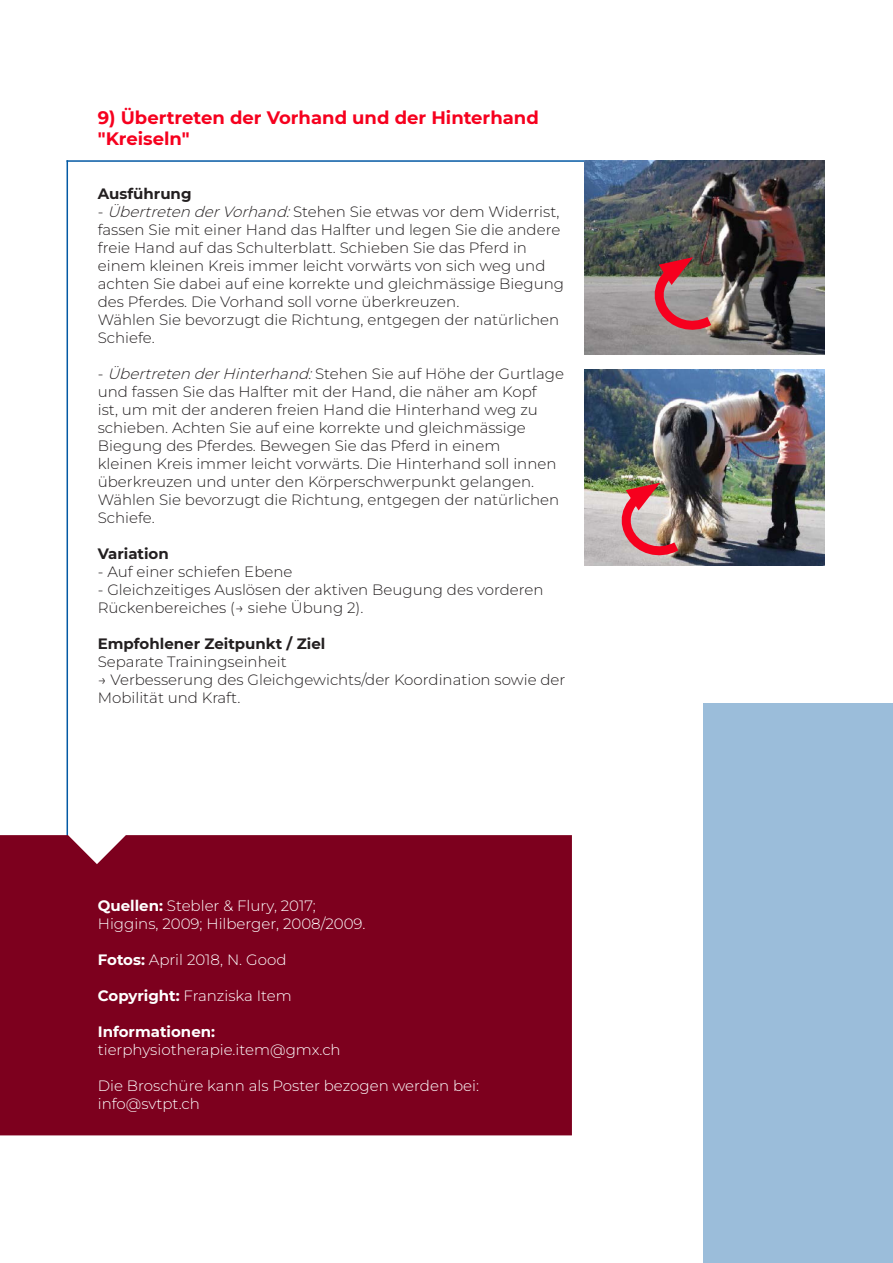
<style>
.page{position:relative;width:893px;height:1263px;background:#fff}
.page>*{position:absolute;margin:0;border:0;box-sizing:border-box;transform-origin:0 0}
.t1{font:700 18px "Montserrat";color:#f6001e}
.t2{font:300 15px/18px "Montserrat";color:#231f20}
.t3{font:300 15px "Montserrat";color:#fff}
.t4{font:700 15px "Montserrat";color:#231f20}
.t5{font:700 15px "Montserrat";color:#fff}
.s1{font-style:italic}
.s2{font-weight:700}
</style>
<div class="page">
<hr style="left:67px;top:160px;width:1px;height:693px;background:#0359a4">
<hr style="left:67px;top:160px;width:521px;height:2px;background:#0359a4">
<img style="left:584px;top:160px;width:241px;height:194px">
<img style="left:584px;top:369px;width:241px;height:196px">
<div style="left:0;top:835px;width:572px;height:300px;background:#7d001e"></div>
<div style="left:703px;top:703px;width:190px;height:560px;background:#9bbdda"></div>
<img style="left:636px;top:255px;width:85px;height:85px">
<img style="left:604px;top:480px;width:84px;height:85px">
<p class="t1" style="left:98px;top:104px;width:443px">9) Übertreten der Vorhand und der Hinterhand</p>
<p class="t1" style="left:98px;top:126px;width:94px">″Kreiseln″</p>
<p class="t4" style="left:98px;top:183px;width:95px">Ausführung</p>
<p class="t2" style="left:98px;top:202px;width:468px">- <span class="s1">Übertreten derVorhand:</span>Stehen Sie etwas vor dem Widerrist, fassen Sie mit einer Hand das Halfter und legen Sie die andere freie Hand auf das Schulterblatt. Schieben Sie das Pferd in einem kleinen Kreis immer leicht vorwärts von sich weg und achten Sie dabei auf eine korrekte und gleichmässige Biegung des Pferdes. Die Vorhand soll vorne überkreuzen.</p>
<p class="t2" style="left:98px;top:310px;width:463px">Wählen Sie bevorzugt die Richtung, entgegen der natürlichen<br>Schiefe.</p>
<p class="t2" style="left:98px;top:364px;width:468px">- <span class="s1">Übertreten derHinterhand:</span>Ste h e n S i e a u f H ö h e d e r G u rt l a g e und fassen Sie das Halfter mit der Hand, die näher am Kopf<br>ist, um mit der anderen freien Hand die Hinterhand weg zu schieben. Achten Sie auf eine korrekte und gleichmässige Biegung des Pferdes. Bewegen Sie das Pferd in einem<br>kleinen Kreis immer leicht vorwärts. Die Hinterhand soll innen überkreuzen und unter den Körperschwerpunkt gelangen.</p>
<p class="t2" style="left:98px;top:490px;width:463px">Wählen Sie bevorzugt die Richtung, entgegen der natürlichen<br>Schiefe.</p>
<p class="t4" style="left:98px;top:543px;width:73px">Variation</p>
<p class="t2" style="left:98px;top:562px;width:196px">- Auf einer schiefen Ebene</p>
<p class="t2" style="left:98px;top:580px;width:447px">- Gleichzeitiges Auslösen der aktiven Beugung des vorderen</p>
<p class="t2" style="left:98px;top:598px;width:267px">Rückenbereiches (→ siehe Übung 2).</p>
<p class="t4" style="left:98px;top:633px;width:229px">Empfohlener Zeitpunkt / Ziel</p>
<p class="t2" style="left:98px;top:652px;width:190px">Separate Trainingseinheit</p>
<p class="t2" style="left:98px;top:670px;width:469px">→ Verbesserung des Gleichgewichts/der Koordination sowie der</p>
<p class="t2" style="left:98px;top:688px;width:144px">Mobilität und Kraft.</p>
<p class="t3" style="left:98px;top:895px;width:220px"><span class="s2">Quellen:</span> Stebler &amp; Flury, 2017;</p>
<p class="t3" style="left:98px;top:913px;width:269px">Higgins, 2009; Hilberger, 2008/2009.</p>
<p class="t3" style="left:98px;top:949px;width:190px"><span class="s2">Fotos:</span> April 2018, N. Good</p>
<p class="t3" style="left:98px;top:985px;width:195px"><span class="s2">Copyright:</span> Franziska Item</p>
<p class="t5" style="left:98px;top:1020px;width:119px">Informationen:</p>
<p class="t3" style="left:98px;top:1039px;width:244px">tierphysiotherapie.item@gmx.ch</p>
<p class="t3" style="left:98px;top:1075px;width:383px">Die Broschüre kann als Poster bezogen werden bei:</p>
<p class="t3" style="left:98px;top:1093px;width:103px">info@svtpt.ch</p>
</div>
